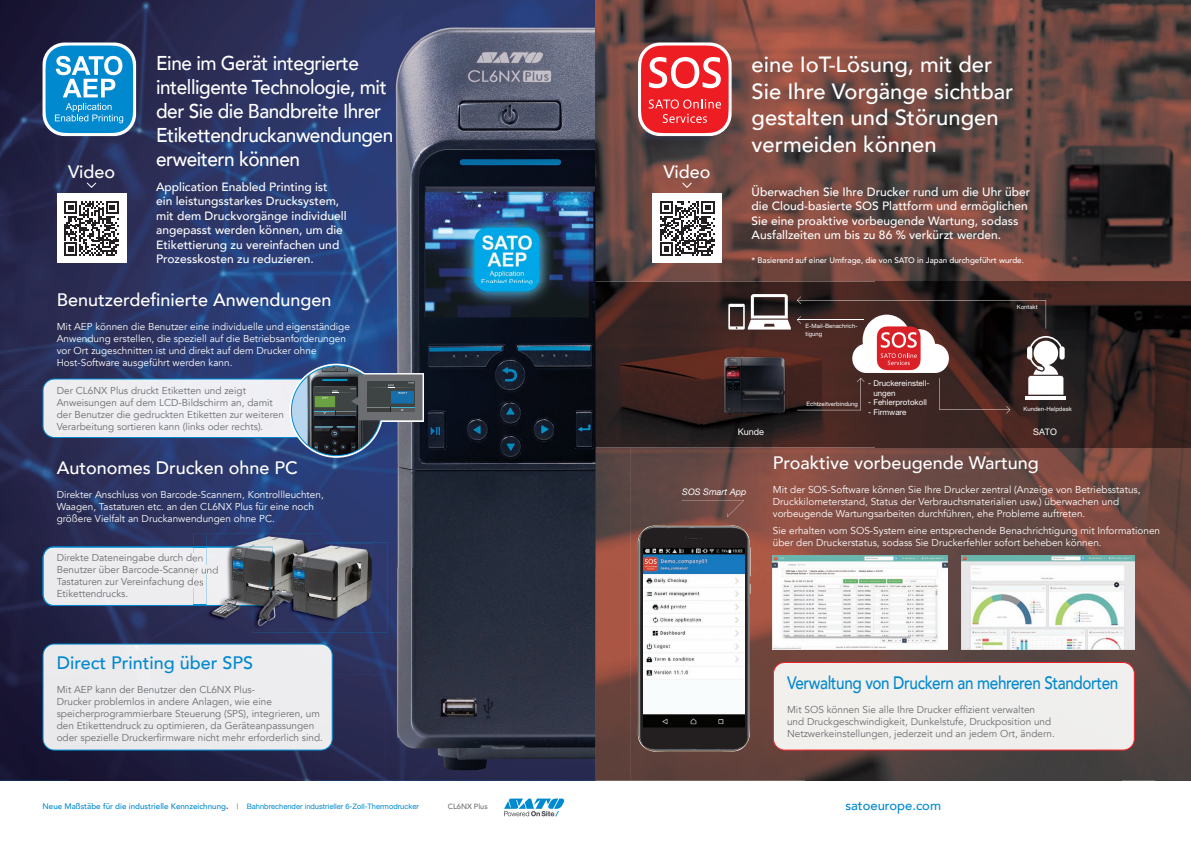
<style>
.page{position:relative;width:1191px;height:842px;background:#fff}
.page>*{position:absolute;margin:0;border:0;box-sizing:border-box;transform-origin:0 0}
.t1{font:500 22px/26.4px "Avenir";color:#fff}
.t2{font:500 20px/24px "Avenir";letter-spacing:-.025em;color:#fff;scale:.95 1}
.t3{font:500 18px "Avenir";color:#fff}
.t4{font:500 18px "Avenir";letter-spacing:-.025em;color:#0089cf;scale:.85 1}
.t5{font:500 18px "Avenir";color:#0089cf}
.t6{font:500 13px "Avenir";color:#0089cf}
.t7{font:500 12px/14.4px "Avenir";color:#fff}
.t8{font:10px/12px "Avenir";color:#fff}
.t9{font:10px/12px "Avenir";color:#6c6d70}
.t10{font:italic 9px "Helvetica Neue LT Pro";color:#fff}
.t11{font:9px "Helvetica Neue LT Pro";color:#fff}
.t12{font:500 8px "Avenir";color:#fff}
.t13{font:8px/9.6px "Helvetica Neue LT Pro";color:#fff}
.t14{font:7.5px "Helvetica Neue LT Pro";color:#0089cf}
.t15{font:500 7.5px "Avenir";color:#6c6d70}
.t16{font:6px/7.2px "Helvetica Neue LT Pro";color:#fff}
.s1{font-family:"Avenir";font-weight:500;font-size:8px}
.s2{font-family:"Avenir";font-weight:900;font-size:8px;color:#ee1d23}
.s3{font-family:"Avenir";font-weight:500;color:#6c6d70}
</style>
<div class="page">
<img style="left:0;top:0;width:420px;height:390px">
<img style="left:420px;top:0;width:175px;height:568px">
<img style="left:0;top:390px;width:70px;height:391px">
<img style="left:315px;top:423px;width:106px;height:145px">
<img style="left:70px;top:438px;width:245px;height:108px">
<img style="left:386px;top:568px;width:209px;height:213px">
<img style="left:70px;top:606px;width:316px;height:68px">
<img style="left:315px;top:674px;width:71px;height:107px">
<img style="left:70px;top:750px;width:245px;height:31px">
<div style="left:43px;top:644px;width:289px;height:106px;background:#ecebed"></div>
<div style="left:43px;top:643px;width:290px;height:107px;border:1px solid #0089cf;border-radius:11px"></div>
<img style="left:595px;top:0;width:420px;height:282px">
<img style="left:1015px;top:0;width:176px;height:282px">
<img style="left:595px;top:447px;width:35px;height:334px">
<img style="left:630px;top:447px;width:175px;height:334px">
<img style="left:805px;top:447px;width:351px;height:121px">
<img style="left:1156px;top:447px;width:35px;height:334px">
<div style="left:946px;top:568px;width:34px;height:94px;background:#5d4643"></div>
<img style="left:1121px;top:568px;width:35px;height:213px">
<img style="left:805px;top:649px;width:141px;height:13px">
<img style="left:980px;top:649px;width:141px;height:13px">
<img style="left:805px;top:750px;width:316px;height:31px">
<svg style="left:43px;top:43px;width:93px;height:93px"></svg>
<svg style="left:46px;top:46px;width:87px;height:87px;background:#349fd7"></svg>
<div style="left:57px;top:193px;width:69px;height:70px;background:#fff"></div>
<img style="left:206px;top:606px;width:47px;height:16px">
<img style="left:193px;top:534px;width:131px;height:12px">
<img style="left:193px;top:606px;width:13px;height:15px">
<svg style="left:43px;top:546px;width:210px;height:60px;background:#cdd4db"></svg>
<img style="left:253px;top:542px;width:135px;height:90px">
<svg style="left:309px;top:542px;width:15px;height:2px"></svg>
<img style="left:253px;top:542px;width:56px;height:2px">
<img style="left:253px;top:544px;width:119px;height:85px">
<svg style="left:64px;top:201px;width:55px;height:55px"></svg>
<svg style="left:86px;top:181px;width:11px;height:8px"></svg>
<svg style="left:638px;top:43px;width:93px;height:93px"></svg>
<svg style="left:641px;top:46px;width:87px;height:87px;background:#ef474c"></svg>
<div style="left:652px;top:193px;width:70px;height:70px;background:#fff"></div>
<svg style="left:660px;top:201px;width:54px;height:55px"></svg>
<svg style="left:681px;top:181px;width:12px;height:8px"></svg>
<div style="left:42px;top:378px;width:261px;height:60px;background:#efeff3"></div>
<div style="left:291px;top:366px;width:90px;height:90px;background:#b9d6ef;border-radius:50%"></div>
<img style="left:307px;top:366px;width:74px;height:89px">
<svg style="left:314px;top:372px;width:111px;height:51px;background:#505c5f"></svg>
<img style="left:595px;top:282px;width:596px;height:165px">
<hr style="left:1025px;top:396px;width:41px;height:3px;background:#fff">
<svg style="left:728px;top:294px;width:63px;height:36px"></svg>
<svg style="left:797px;top:296px;width:267px;height:117px;background:#5a3f3d"></svg>
<img style="left:724px;top:357px;width:61px;height:57px">
<img style="left:961px;top:556px;width:173px;height:93px">
<img style="left:773px;top:556px;width:174px;height:93px">
<svg style="left:638px;top:525px;width:112px;height:226px;background:#3d3837"></svg>
<svg style="left:682px;top:500px;width:62px;height:17px"></svg>
<img style="left:643px;top:548px;width:101px;height:179px">
<div style="left:773px;top:662px;width:361px;height:88px;background:#f0efee"></div>
<div style="left:773px;top:662px;width:361px;height:88px;border:1px solid #ee1d23;border-radius:11px"></div>
<svg style="left:504px;top:798px;width:60px;height:18px"></svg>
<h3 class="t3" style="left:68px;top:156px;width:49px">Video</h3>
<h2 class="t2" style="left:156px;top:50px;width:251px">Eine im Gerät integrierte intelligente Technologie, mit der Sie die Bandbreite Ihrer<br>Etikettendruckanwendungen erweitern können</h2>
<p class="t7" style="left:156px;top:179px;width:192px">Application Enabled Printing ist ein leistungsstarkes Drucksystem, mit dem Druckvorgänge individuell angepasst werden können, um die Etikettierung zu vereinfachen und Prozesskosten zu reduzieren.</p>
<h3 class="t3" style="left:57px;top:284px;width:276px">Benutzerdefinierte Anwendungen</h3>
<p class="t8" style="left:57px;top:321px;width:295px">Mit AEP können die Benutzer eine individuelle und eigenständige Anwendung erstellen, die speziell auf die Betriebsanforderungen vor Ort zugeschnitten ist und direkt auf dem Drucker ohne Host-Software ausgeführt werden kann.</p>
<p class="t9" style="left:57px;top:385px;width:229px">Der CL6NX Plus druckt Etiketten und zeigt Anweisungen auf dem LCD-Bildschirm an, damit der Benutzer die gedruckten Etiketten zur weiteren Verarbeitung sortieren kann (links oder rechts).</p>
<h3 class="t3" style="left:57px;top:452px;width:243px">Autonomes Drucken ohne PC</h3>
<p class="t8" style="left:57px;top:489px;width:269px">Direkter Anschluss von Barcode-Scannern, Kontrollleuchten,<br>Waagen, Tastaturen etc. an den CL6NX Plus für eine noch größere Vielfalt an Druckanwendungen ohne PC.</p>
<p class="t9" style="left:57px;top:552px;width:163px">Direkte Dateneingabe durch den<br>Benutzer über Barcode-Scanner und<br>Tastaturen zur Vereinfachung des<br>Etikettendrucks.</p>
<h3 class="t5" style="left:57px;top:647px;width:198px">Direct Printing über SPS</h3>
<p class="t9" style="left:57px;top:684px;width:268px">Mit AEP kann der Benutzer den CL6NX Plus-<br>Drucker problemlos in andere Anlagen, wie eine speicherprogrammierbare Steuerung (SPS), integrieren, um den Etikettendruck zu optimieren, da Geräteanpassungen oder spezielle Druckerfirmware nicht mehr erforderlich sind.</p>
<p class="t14" style="left:43px;top:802px;width:378px"><span class="s1">Neue Maßstäbe für die industrielle Kennzeichnung</span><span class="s2">.</span> <span class="s3">|</span> Bahnbrechender industrieller 6-Zoll-Thermodrucker</p>
<p class="t15" style="left:448px;top:800px;width:42px">CL6NX Plus</p>
<h3 class="t3" style="left:663px;top:156px;width:49px">Video</h3>
<h1 class="t1" style="left:751px;top:50px;width:263px">eine IoT-Lösung, mit der<br>Sie Ihre Vorgänge sichtbar gestalten und Störungen vermeiden können</h1>
<p class="t7" style="left:751px;top:184px;width:280px">Überwachen Sie Ihre Drucker rund um die Uhr über die Cloud-basierte SOS Plattform und ermöglichen Sie eine proaktive vorbeugende Wartung, sodass Ausfallzeiten um bis zu 86 % verkürzt werden.</p>
<p class="t12" style="left:751px;top:253px;width:274px">* Basierend auf einer Umfrage, die von SATO in Japan durchgeführt wurde.</p>
<p class="t11" style="left:738px;top:426px;width:28px">Kunde</p>
<p class="t16" style="left:805px;top:322px;width:54px">E-Mail-Benachrich&shy;tigung</p>
<p class="t16" style="left:806px;top:400px;width:53px">Echtzeitverbindung</p>
<p class="t13" style="left:873px;top:378px;width:58px;text-indent:-5px">- Druckereinstell&shy;ungen</p>
<p class="t13" style="left:868px;top:398px;width:60px">- Fehlerprotokoll</p>
<p class="t13" style="left:868px;top:407px;width:40px">- Firmware</p>
<p class="t16" style="left:1016px;top:303px;width:22px">Kontakt</p>
<p class="t16" style="left:1023px;top:405px;width:50px">Kunden-Helpdesk</p>
<p class="t11" style="left:1033px;top:426px;width:25px">SATO</p>
<p class="t10" style="left:682px;top:486px;width:66px">SOS Smart App</p>
<h3 class="t3" style="left:773px;top:447px;width:267px">Proaktive vorbeugende Wartung</h3>
<p class="t8" style="left:773px;top:483px;width:369px">Mit der SOS-Software können Sie Ihre Drucker zentral (Anzeige von Betriebsstatus,<br>Druckkilometerstand, Status der Verbrauchsmaterialien usw.) überwachen und vorbeugende Wartungsarbeiten durchführen, ehe Probleme auftreten.</p>
<p class="t8" style="left:773px;top:525px;width:389px">Sie erhalten vom SOS-System eine entsprechende Benachrichtigung mit Informationen über den Druckerstatus, sodass Sie Druckerfehler sofort beheben können.</p>
<h3 class="t4" style="left:787px;top:667px;width:391px">Verwaltung von Druckern an mehreren Standorten</h3>
<p class="t9" style="left:787px;top:703px;width:269px">Mit SOS können Sie alle Ihre Drucker effizient verwalten und Druckgeschwindigkeit, Dunkelstufe, Druckposition und<br>Netzwerkeinstellungen, jederzeit und an jedem Ort, ändern.</p>
<h3 class="t6" style="left:845px;top:794px;width:97px">satoeurope.com</h3>
</div>
